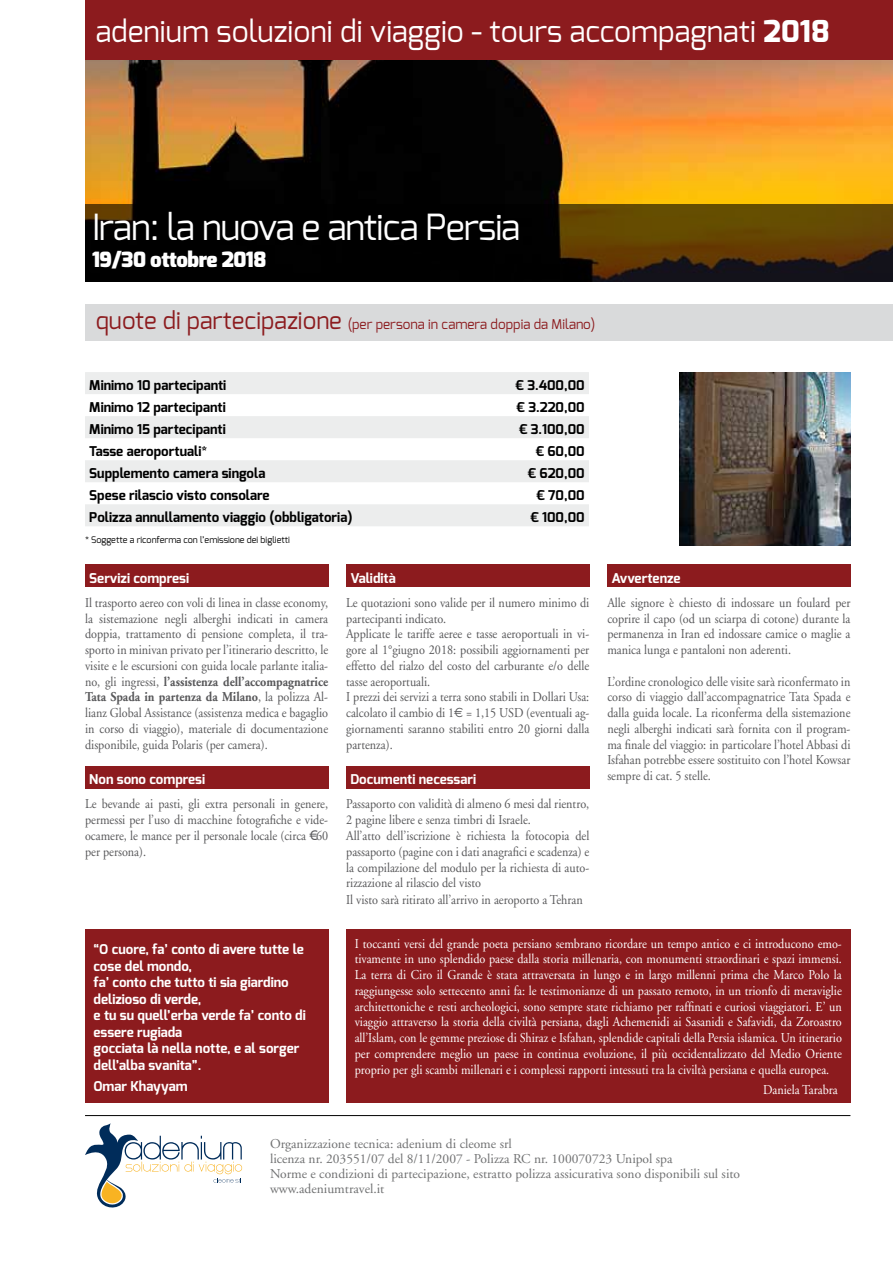
<style>
.page{position:relative;width:893px;height:1263px;background:#fff}
.page>*{position:absolute;margin:0;border:0;box-sizing:border-box;transform-origin:0 0}
.t1{font:36px "Exo";letter-spacing:-.025em;color:#fff}
.t2{font:30px "Exo";color:#fff}
.t3{font:800 26.1px/24.5px "Rotis Sans Serif";color:#707172}
.t4{font:900 21px "Exo";letter-spacing:-.025em;color:#fff}
.t5{font:13.5px/15.9px "Adobe Garamond";color:#58585a;text-align:justify;scale:.9 1}
.t6{font:13.5px/15.8px "Adobe Garamond";color:#fff;text-align:justify;scale:.9 1}
.t7{font:700 13.5px/16.5px "Exo";color:#fff}
.t8{font:700 13.5px "Exo";color:#000}
.t9{font:13.5px/15px "Adobe Garamond";color:#707172}
.t10{font:13.5px "Exo";color:#8c1b1e}
.t11{font:9px "Exo";color:#000}
.s1{font-weight:800}
.s2{font-size:24px}
.s3{font-weight:700}
.s4{font-family:"Euro Sans"}
</style>
<div class="page">
<img style="left:85px;top:60px;width:808px;height:144px">
<div style="left:85px;top:0;width:808px;height:60px;background:#8c1b1e"></div>
<svg style="left:85px;top:204px;width:808px;height:77px;fill:#010100"></svg>
<div style="left:85px;top:304px;width:808px;height:36px;background:#d9dadb"></div>
<div style="left:85px;top:565px;width:243px;height:22px;background:#8c1b1e"></div>
<div style="left:85px;top:766px;width:243px;height:22px;background:#8c1b1e"></div>
<div style="left:346px;top:565px;width:243px;height:22px;background:#8c1b1e"></div>
<div style="left:346px;top:766px;width:243px;height:22px;background:#8c1b1e"></div>
<div style="left:607px;top:565px;width:243px;height:22px;background:#8c1b1e"></div>
<svg style="left:85px;top:372px;width:504px;height:154px;fill:#eceded"></svg>
<img style="left:679px;top:372px;width:171px;height:174px">
<hr style="left:85px;top:1115px;width:765px;height:1px;background:#000">
<svg style="left:85px;top:1123px;width:157px;height:85px"></svg>
<div style="left:346px;top:929px;width:504px;height:173px;background:#8c1b1e"></div>
<div style="left:85px;top:929px;width:243px;height:173px;background:#8c1b1e"></div>
<h2 class="t2" style="left:96px;top:12px;width:736px">adenium soluzioni di viaggio - tours accompagnati <span class="s1">2018</span></h2>
<h1 class="t1" style="left:92px;top:204px;width:430px">Iran: la nuova e antica Persia</h1>
<h3 class="t4" style="left:92px;top:246px;width:176px">19/30 ottobre 2018</h3>
<p class="t10" style="left:96px;top:316px;width:501px"><span class="s2">quote di partecipazione</span> (per persona in camera doppia da Milano)</p>
<p class="t8" style="left:89px;top:376px;width:139px">Minimo 10 partecipanti</p>
<p class="t8" style="left:516px;top:376px;width:71px">€ 3.400,00</p>
<p class="t8" style="left:89px;top:398px;width:138px">Minimo 12 partecipanti</p>
<p class="t8" style="left:517px;top:398px;width:70px">€ 3.220,00</p>
<p class="t8" style="left:89px;top:420px;width:138px">Minimo 15 partecipanti</p>
<p class="t8" style="left:519px;top:420px;width:67px">€ 3.100,00</p>
<p class="t8" style="left:89px;top:442px;width:119px">Tasse aeroportuali*</p>
<p class="t8" style="left:536px;top:442px;width:50px">€ 60,00</p>
<p class="t8" style="left:89px;top:464px;width:178px">Supplemento camera singola</p>
<p class="t8" style="left:528px;top:464px;width:58px">€ 620,00</p>
<p class="t8" style="left:89px;top:486px;width:182px">Spese rilascio visto consolare</p>
<p class="t8" style="left:536px;top:486px;width:50px">€ 70,00</p>
<p class="t8" style="left:89px;top:508px;width:265px">Polizza annullamento viaggio (obbligatoria)</p>
<p class="t8" style="left:530px;top:508px;width:56px">€ 100,00</p>
<p class="t11" style="left:85px;top:534px;width:206px">* Soggette a riconferma con l’emissione dei biglietti</p>
<p class="t7" style="left:89px;top:570px;width:101px">Servizi compresi</p>
<p class="t5" style="left:85px;top:595px;width:272px">Il trasporto aereo con voli di linea in classe economy, la sistemazione negli alberghi indicati in camera doppia, trattamento di pensione completa, il tra&shy;sporto in minivan privato per l’itinerario descritto, le visite e le escursioni con guida locale parlante italia&shy;no, gli ingressi, <span class="s3">l’assistenza dell’accompagnatrice Tata Spada in partenza da Milano</span>, la polizza Al&shy;lianz Global Assistance (assistenza medica e bagaglio in corso di viaggio), materiale di documentazione disponibile, guida Polaris (per camera).</p>
<p class="t7" style="left:89px;top:771px;width:117px">Non sono compresi</p>
<p class="t5" style="left:85px;top:797px;width:272px">Le bevande ai pasti, gli extra personali in genere, permessi per l’uso di macchine fotografiche e vide&shy;ocamere, le mance per il personale locale (circa € 60 per persona).</p>
<p class="t7" style="left:350px;top:570px;width:47px">Validità</p>
<p class="t5" style="left:346px;top:595px;width:272px;text-align:left">Le quotazioni sono valide per il numero minimo di partecipanti indicato.<br>Applicate le tariffe aeree e tasse aeroportuali in vi&shy;gore al 1°giugno 2018: possibili aggiornamenti per effetto del rialzo del costo del carburante e/o delle tasse aeroportuali.<br>I prezzi dei servizi a terra sono stabili in Dollari Usa: calcolato il cambio di 1<span class="s4">€</span> = 1,15 USD (eventuali ag&shy;giornamenti saranno stabiliti entro 20 giorni dalla partenza).</p>
<p class="t7" style="left:350px;top:771px;width:127px">Documenti necessari</p>
<p class="t5" style="left:346px;top:796px;width:272px;text-align:left">Passaporto con validità di almeno 6 mesi dal rientro, 2 pagine libere e senza timbri di Israele.<br>All’atto dell’iscrizione è richiesta la fotocopia del passaporto (pagine con i dati anagrafici e scadenza) e la compilazione del modulo per la richiesta di auto&shy;rizzazione al rilascio del visto<br>Il visto sarà ritirato all’arrivo in aeroporto a Tehran</p>
<p class="t7" style="left:612px;top:570px;width:71px">Avvertenze</p>
<p class="t5" style="left:607px;top:595px;width:272px">Alle signore è chiesto di indossare un foulard per coprire il capo (od un sciarpa di cotone) durante la permanenza in Iran ed indossare camice o maglie a manica lunga e pantaloni non aderenti.</p>
<p class="t5" style="left:607px;top:674px;width:272px">L’ordine cronologico delle visite sarà riconfermato in corso di viaggio dall’accompagnatrice Tata Spada e dalla guida locale. La riconferma della sistemazione negli alberghi indicati sarà fornita con il program&shy;ma finale del viaggio: in particolare l’hotel Abbasi di Isfahan potrebbe essere sostituito con l’hotel Kowsar sempre di cat. 5 stelle.</p>
<p class="t7" style="left:94px;top:941px;width:214px">“O cuore, fa’ conto di avere tutte le cose del mondo,<br>fa’ conto che tutto ti sia giardino delizioso di verde,<br>e tu su quell’erba verde fa’ conto di essere rugiada<br>gocciata là nella notte, e al sorger dell’alba svanita”.</p>
<p class="t7" style="left:94px;top:1077px;width:95px">Omar Khayyam</p>
<p class="t6" style="left:355px;top:936px;width:543px">I toccanti versi del grande poeta persiano sembrano ricordare un tempo antico e ci introducono emo&shy;tivamente in uno splendido paese dalla storia millenaria, con monumenti straordinari e spazi immensi.<br>La terra di Ciro il Grande è stata attraversata in lungo e in largo millenni prima che Marco Polo la raggiungesse solo settecento anni fa: le testimonianze di un passato remoto, in un trionfo di meraviglie architettoniche e resti archeologici, sono sempre state richiamo per raffinati e curiosi viaggiatori. E’ un viaggio attraverso la storia della civiltà persiana, dagli Achemenidi ai Sasanidi e Safavidi, da Zoroastro all’Islam, con le gemme preziose di Shiraz e Isfahan, splendide capitali della Persia islamica. Un itinerario per comprendere meglio un paese in continua evoluzione, il più occidentalizzato del Medio Oriente proprio per gli scambi millenari e i complessi rapporti intessuti tra la civiltà persiana e quella europea.</p>
<p class="t6" style="left:763px;top:1082px;width:84px">Daniela Tarabra</p>
<h3 class="t3" style="left:272px;top:1135px;width:215px">tours accompagnati<br>2013</h3>
<p class="t9" style="left:270px;top:1137px;width:472px">Organizzazione tecnica: adenium di cleome srl<br>licenza nr. 203551/07 del 8/11/2007 - Polizza RC nr. 100070723 Unipol spa<br>Norme e condizioni di partecipazione, estratto polizza assicurativa sono disponibili sul sito www.adeniumtravel.it</p>
</div>
